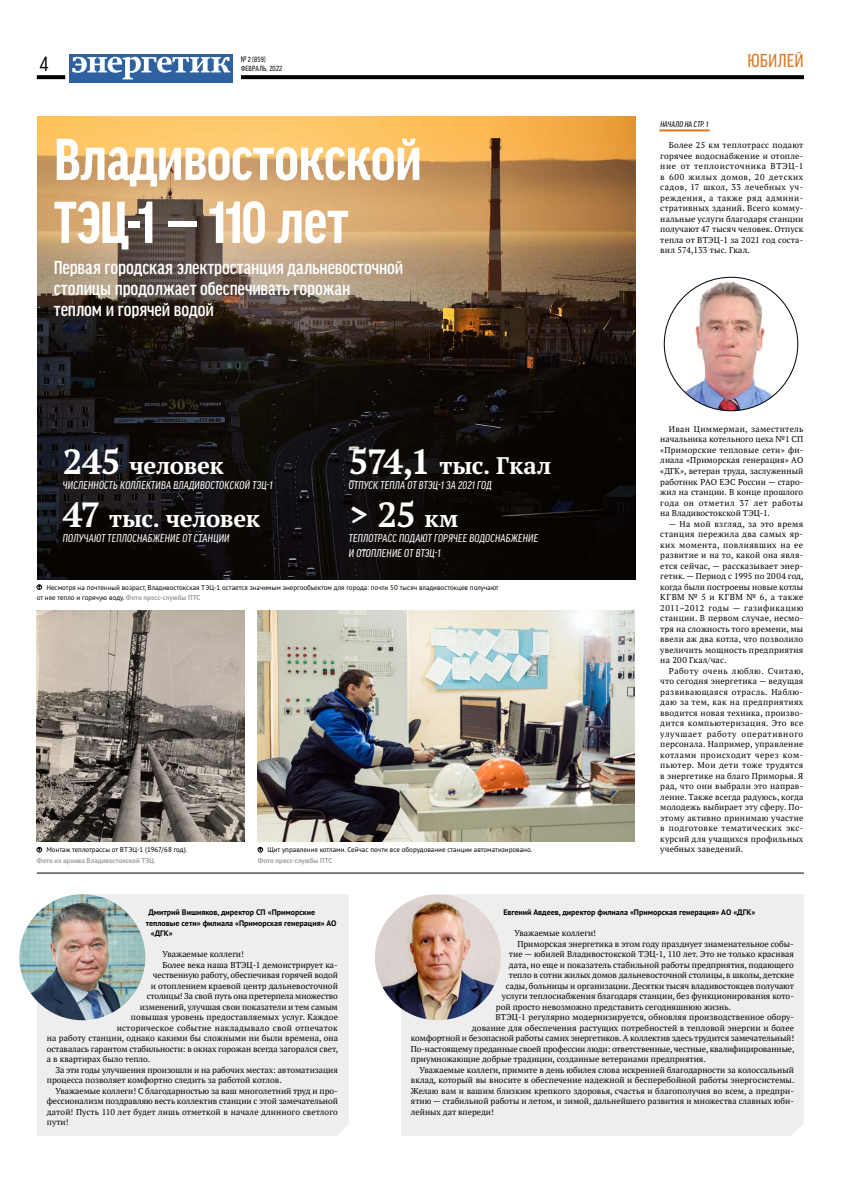
<style>
.page{position:relative;width:842px;height:1191px;background:#fff}
.page>*{position:absolute;margin:0;border:0;box-sizing:border-box;transform-origin:0 0}
.t1{font:700 condensed 63px/63px "Good Headline Pro";letter-spacing:-.01em;color:#fff}
.t2{font:700 35px "PT Serif Pro";color:#fff}
.t3{font:700 24px "PT Serif Pro";letter-spacing:-.02em;color:#fff}
.t4{font:condensed 22px "Good Headline Pro";color:#000}
.t5{font:500 condensed 20px/21px "Good Headline Pro";letter-spacing:-.005em;color:#fff}
.t6{font:condensed 20px "Good Headline Pro";letter-spacing:.005em;color:#dd7520}
.t7{font:italic condensed 12px/15px "Good Headline Pro";letter-spacing:.01em;color:#fff}
.t8{font:italic condensed 8.7px "Good Headline Pro";letter-spacing:.01em;color:#000}
.t9{font:8.5px/10.5px "PT Serif Pro";color:#000;text-align:justify}
.t10{font:8.5px "PT Serif Pro";letter-spacing:.025em;color:#000}
.t11{font:700 8px "PT Sans Pro";color:#000}
.t12{font:condensed 8px "Good Headline Pro";letter-spacing:.02em;color:#000}
.t13{font:7px/10.5px "PT Sans Pro";color:#000}
.t14{font:700 7px "PT Sans Pro";color:#a0a0a0}
.s1{font-size:35px}
.s2{font-size:24px}
.s3{font-weight:700;color:#a0a0a0}
</style>
<div class="page">
<svg style="left:241px;top:75px;width:563px;height:4px;background:#0a0a0a"></svg>
<svg style="left:37px;top:75px;width:28px;height:4px"></svg>
<div style="left:69px;top:54px;width:164px;height:28px;background:#2f61a1"></div>
<svg style="left:72px;top:57px;width:158px;height:22px"></svg>
<img style="left:664px;top:277px;width:134px;height:134px;border-radius:65px">
<svg style="left:37px;top:584px;width:5px;height:5px"></svg>
<svg style="left:37px;top:847px;width:5px;height:5px"></svg>
<svg style="left:258px;top:847px;width:5px;height:5px"></svg>
<hr style="left:659px;top:129px;width:51px;height:2px;background:#dd7520">
<div style="left:37px;top:894px;width:312px;height:241px;background:#eee"></div>
<div style="left:401px;top:894px;width:403px;height:241px;background:#eee"></div>
<img style="left:37px;top:117px;width:598px;height:462px">
<img style="left:37px;top:610px;width:208px;height:231px">
<img style="left:258px;top:610px;width:377px;height:231px">
<hr style="left:37px;top:873px;width:767px;height:1px;background:#000">
<div style="left:31px;top:890px;width:53px;height:46px;background:#fff"></div>
<div style="left:388px;top:890px;width:53px;height:46px;background:#fff"></div>
<img style="left:19px;top:894px;width:126px;height:126px;border-radius:63px">
<img style="left:375px;top:894px;width:126px;height:126px;border-radius:63px">
<p class="t12" style="left:241px;top:55px;width:26px">№2 (859)</p>
<h3 class="t4" style="left:40px;top:53px;width:10px">4</h3>
<p class="t12" style="left:241px;top:64px;width:43px">ФЕВРАЛЬ, 2022</p>
<h1 class="t1" style="left:54px;top:129px;width:369px">Владивостокской<br>ТЭЦ-1 — 110 лет</h1>
<h3 class="t5" style="left:54px;top:258px;width:351px">Первая городская электростанция дальневосточной столицы продолжает обеспечивать горожан теплом и горячей водой</h3>
<h3 class="t3" style="left:63px;top:449px;width:162px"><span class="s1">245</span> человек</h3>
<h3 class="t7" style="left:63px;top:477px;width:211px">ЧИСЛЕННОСТЬ КОЛЛЕКТИВА ВЛАДИВОСТОКСКОЙ ТЭЦ-1</h3>
<h3 class="t3" style="left:63px;top:502px;width:199px"><span class="s1">47</span> тыс. человек</h3>
<h3 class="t7" style="left:63px;top:530px;width:168px">ПОЛУЧАЮТ ТЕПЛОСНАБЖЕНИЕ ОТ СТАНЦИИ</h3>
<h3 class="t3" style="left:349px;top:449px;width:204px"><span class="s1">574,1</span> тыс. Гкал</h3>
<h3 class="t7" style="left:349px;top:477px;width:144px">ОТПУСК ТЕПЛА ОТ ВТЭЦ-1 ЗА 2021 ГОД</h3>
<h2 class="t2" style="left:349px;top:491px;width:111px">&gt; 25 <span class="s2">км</span></h2>
<h3 class="t7" style="left:349px;top:530px;width:191px">ТЕПЛОТРАСС ПОДАЮТ ГОРЯЧЕЕ ВОДОСНАБЖЕНИЕ<br>И ОТОПЛЕНИЕ ОТ ВТЭЦ-1</h3>
<p class="t13" style="left:37px;top:581px;width:463px;text-indent:10px">Несмотря на почтенный возраст, Владивостокская ТЭЦ-1 остается значимым энергообъектом для города: почти 50 тысяч владивостокцев получают от нее тепло и горячую воду. <span class="s3">Фото пресс-службы ПТС</span></p>
<p class="t13" style="left:46px;top:844px;width:142px">Монтаж теплотрассы от ВТЭЦ-1 (1967/68 год).</p>
<p class="t14" style="left:37px;top:855px;width:119px">Фото из архива Владивостокской ТЭЦ</p>
<p class="t13" style="left:267px;top:844px;width:266px">Щит управления котлами. Сейчас почти все оборудование станции автоматизировано.</p>
<p class="t14" style="left:258px;top:855px;width:76px">Фото пресс-службы ПТС</p>
<h3 class="t6" style="left:748px;top:50px;width:58px">ЮБИЛЕЙ</h3>
<p class="t8" style="left:660px;top:120px;width:50px">НАЧАЛО НА СТР. 1</p>
<p class="t9" style="left:660px;top:140px;width:145px;text-indent:8px">Более 25 км теплотрасс подают горячее водоснабжение и отопле&shy;ние от теплоисточника ВТЭЦ-1 в 600 жилых домов, 20 детских садов, 17 школ, 33 лечебных уч&shy;реждения, а также ряд админи&shy;стративных зданий. Всего комму&shy;нальные услуги благодаря станции получают 47 тысяч человек. Отпуск тепла от ВТЭЦ-1 за 2021 год соста&shy;вил 574,133 тыс. Гкал.</p>
<p class="t9" style="left:660px;top:423px;width:145px;text-indent:8px">Иван Циммерман, заместитель начальника котельного цеха №1 СП «Приморские тепловые сети» фи&shy;лиала «Приморская генерация» АО «ДГК», ветеран труда, заслуженный работник РАО ЕЭС России — старо&shy;жил на станции. В конце прошлого года он отметил 37 лет работы на Владивостокской ТЭЦ-1.</p>
<p class="t9" style="left:660px;top:518px;width:145px;text-indent:8px">— На мой взгляд, за это время станция пережила два самых яр&shy;ких момента, повлиявших на ее развитие и на то, какой она явля&shy;ется сейчас, — рассказывает энер&shy;гетик. — Период c 1995 по 2004 год, когда были построены новые котлы КГВМ № 5 и КГВМ № 6, а также 2011–2012 годы — газификацию станции. В первом случае, несмо&shy;тря на сложность того времени, мы ввели аж два котла, что позволило увеличить мощность предприятия на 200 Гкал/час.</p>
<p class="t9" style="left:660px;top:665px;width:145px;text-indent:8px">Работу очень люблю. Считаю, что сегодня энергетика — ведущая развивающаяся отрасль. Наблю&shy;даю за тем, как на предприятиях вводится новая техника, произво&shy;дится компьютеризация. Это все улучшает работу оперативного персонала. Например, управление котлами происходит через ком&shy;пьютер. Мои дети тоже трудятся в энергетике на благо Приморья. Я рад, что они выбрали это направ&shy;ление. Также всегда радуюсь, когда молодежь выбирает эту сферу. По&shy;этому активно принимаю участие в подготовке тематических экс&shy;курсий для учащихся профильных учебных заведений.</p>
<p class="t11" style="left:148px;top:907px;width:168px">Дмитрий Вишняков, директор СП «Приморские</p>
<p class="t11" style="left:146px;top:917px;width:192px">тепловые сети» филиала «Приморская генерация» АО</p>
<p class="t11" style="left:151px;top:928px;width:23px">«ДГК»</p>
<p class="t9" style="left:162px;top:948px;width:83px">Уважаемые коллеги!</p>
<p class="t9" style="left:162px;top:959px;width:177px">Более века наша ВТЭЦ-1 демонстрирует ка-</p>
<p class="t9" style="left:153px;top:969px;width:187px">чественную работу, обеспечивая горячей водой</p>
<p class="t9" style="left:151px;top:980px;width:189px">и отоплением краевой центр дальневосточной</p>
<p class="t9" style="left:147px;top:990px;width:193px">столицы! За свой путь она претерпела множество</p>
<p class="t9" style="left:140px;top:1001px;width:199px">изменений, улучшая свои показатели и тем самым</p>
<p class="t9" style="left:131px;top:1011px;width:209px">повышая уровень предоставляемых услуг. Каждое</p>
<p class="t10" style="left:117px;top:1022px;width:222px">историческое событие накладывало свой отпечаток</p>
<p class="t9" style="left:47px;top:1032px;width:293px">на работу станции, однако какими бы сложными ни были времена, она</p>
<p class="t9" style="left:47px;top:1043px;width:293px">оставалась гарантом стабильности: в окнах горожан всегда загорался свет,</p>
<p class="t9" style="left:47px;top:1053px;width:105px">а в квартирах было тепло.</p>
<p class="t9" style="left:55px;top:1064px;width:284px">За эти годы улучшения произошли и на рабочих местах: автоматизация</p>
<p class="t9" style="left:47px;top:1074px;width:236px">процесса позволяет комфортно следить за работой котлов.</p>
<p class="t9" style="left:55px;top:1085px;width:284px">Уважаемые коллеги! С благодарностью за ваш многолетний труд и про-</p>
<p class="t9" style="left:47px;top:1095px;width:292px">фессионализм поздравляю весть коллектив станции с этой замечательной</p>
<p class="t9" style="left:47px;top:1106px;width:292px">датой! Пусть 110 лет будет лишь отметкой в начале длинного светлого</p>
<p class="t9" style="left:47px;top:1116px;width:23px">пути!</p>
<p class="t11" style="left:503px;top:907px;width:253px">Евгений Авдеев, директор филиала «Приморская генерация» АО «ДГК»</p>
<p class="t9" style="left:514px;top:927px;width:83px">Уважаемые коллеги!</p>
<p class="t9" style="left:517px;top:938px;width:278px">Приморская энергетика в этом году празднует знаменательное собы-</p>
<p class="t9" style="left:509px;top:948px;width:287px">тие — юбилей Владивостокской ТЭЦ-1, 110 лет. Это не только красивая</p>
<p class="t9" style="left:509px;top:959px;width:286px">дата, но еще и показатель стабильной работы предприятия, подающего</p>
<p class="t9" style="left:509px;top:969px;width:287px">тепло в сотни жилых домов дальневосточной столицы, в школы, детские</p>
<p class="t9" style="left:506px;top:980px;width:290px">сады, больницы и организации. Десятки тысяч владивостокцев получают</p>
<p class="t9" style="left:502px;top:990px;width:294px">услуги теплоснабжения благодаря станции, без функционирования кото-</p>
<p class="t9" style="left:496px;top:1001px;width:237px">рой просто невозможно представить сегодняшнюю жизнь.</p>
<p class="t9" style="left:495px;top:1011px;width:300px">ВТЭЦ-1 регулярно модернизируется, обновляя производственное обору-</p>
<p class="t9" style="left:472px;top:1022px;width:324px">дование для обеспечения растущих потребностей в тепловой энергии и более</p>
<p class="t9" style="left:411px;top:1032px;width:385px">комфортной и безопасной работы самих энергетиков. А коллектив здесь трудится замечательный!</p>
<p class="t9" style="left:411px;top:1043px;width:385px">По-настоящему преданные своей профессии люди: ответственные, честные, квалифицированные,</p>
<p class="t9" style="left:411px;top:1053px;width:296px">приумножающие добрые традиции, созданные ветеранами предприятия.</p>
<p class="t9" style="left:419px;top:1064px;width:376px">Уважаемые коллеги, примите в день юбилея слова искренней благодарности за колоссальный</p>
<p class="t9" style="left:411px;top:1074px;width:385px">вклад, который вы вносите в обеспечение надежной и бесперебойной работы энергосистемы.</p>
<p class="t9" style="left:411px;top:1085px;width:385px">Желаю вам и вашим близким крепкого здоровья, счастья и благополучия во всем, а предпри-</p>
<p class="t9" style="left:411px;top:1095px;width:385px">ятию — стабильной работы и летом, и зимой, дальнейшего развития и множества славных юби-</p>
<p class="t9" style="left:411px;top:1106px;width:84px">лейных дат впереди!</p>
</div>
